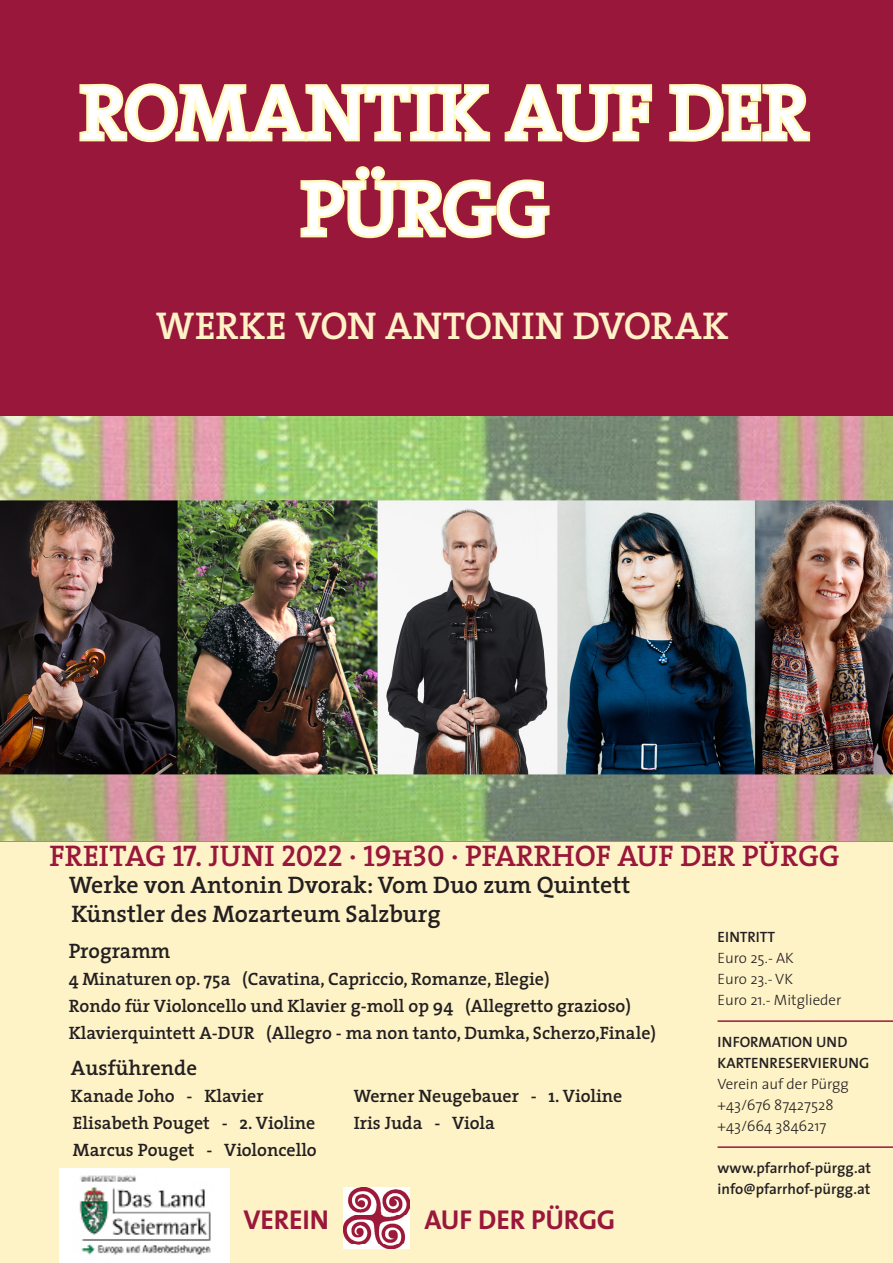
<style>
.page{position:relative;width:893px;height:1263px;background:#fff}
.page>*{position:absolute;margin:0;border:0;box-sizing:border-box;transform-origin:0 0}
.t1{font:78px "The Serif Semi Bold Caps";letter-spacing:-.005em;color:#fff}
.t2{font:600 39px "The Serif";letter-spacing:.005em;color:#fef2c7}
.t3{font:30px "The Serif Semi Bold Caps";letter-spacing:-.015em;color:#9a173c}
.t4{font:600 30px "The Serif";color:#9a173c}
.t5{font:27.45px "The Sans Bold Caps";letter-spacing:-.005em;color:#9a173c}
.t6{font:600 24px "The Serif";color:#231f20}
.t7{font:600 21px "The Serif";color:#231f20}
.t8{font:600 18px "The Serif";color:#231f20}
.t9{font:300 15px "The Sans";color:#231f20}
.t10{font:600 15px "The Sans";color:#231f20}
.s1{font-family:"The Serif";font-weight:600}
</style>
<div class="page">
<div style="left:0;top:0;width:893px;height:421px;background:#9a173c"></div>
<div style="left:0;top:842px;width:893px;height:421px;background:#fef2c7"></div>
<svg style="left:79px;top:83px;width:412px;height:60px"></svg>
<svg style="left:504px;top:84px;width:149px;height:59px"></svg>
<svg style="left:669px;top:83px;width:142px;height:59px"></svg>
<svg style="left:300px;top:166px;width:250px;height:73px"></svg>
<hr style="left:718px;top:1020px;width:175px;height:2px;background:#9a173c">
<hr style="left:718px;top:1146px;width:175px;height:2px;background:#9a173c">
<img style="left:343px;top:1188px;width:67px;height:61px">
<img style="left:59px;top:1168px;width:170px;height:95px">
<img style="left:0;top:416px;width:893px;height:425px">
<p class="t1" style="left:80px;top:48px;width:731px">ROMANTIK AUF DER</p>
<p class="t1" style="left:301px;top:144px;width:250px">PÜRGG</p>
<p class="t2" style="left:156px;top:293px;width:62px">Werke</p>
<p class="t2" style="left:295px;top:293px;width:221px">von Antonin</p>
<p class="t2" style="left:573px;top:293px;width:105px">Dvorak</p>
<p class="t3" style="left:49px;top:830px;width:18px">FREITAG</p>
<p class="t3" style="left:172px;top:830px;width:67px">17. JUNI</p>
<p class="t3" style="left:281px;top:830px;width:219px">2022 · 19H30 · <span class="s1">Pfarr</span></p>
<p class="t4" style="left:552px;top:830px;width:86px">hof auf</p>
<p class="t4" style="left:680px;top:830px;width:19px">der</p>
<p class="t4" style="left:742px;top:830px;width:85px">PürgG</p>
<p class="t6" style="left:69px;top:865px;width:563px">Werke von Antonin Dvorak: Vom Duo zum Quintett</p>
<p class="t6" style="left:72px;top:894px;width:371px">Künstler des Mozarteum Salzburg</p>
<p class="t7" style="left:69px;top:933px;width:103px">Programm</p>
<p class="t8" style="left:69px;top:964px;width:483px">4 Minaturen op. 75a (Cavatina, Capriccio, Romanze, Elegie)</p>
<p class="t8" style="left:69px;top:991px;width:564px">Rondo für Violoncello und Klavier g-moll op 94 (Allegretto grazioso)</p>
<p class="t8" style="left:69px;top:1018px;width:589px">Klavierquintett A-DUR (Allegro - ma non tanto, Dumka, Scherzo,Finale)</p>
<p class="t7" style="left:71px;top:1050px;width:128px">Ausführende</p>
<p class="t8" style="left:71px;top:1081px;width:194px">Kanade Joho - Klavier</p>
<p class="t8" style="left:354px;top:1081px;width:270px">Werner Neugebauer - 1. Violine</p>
<p class="t8" style="left:73px;top:1108px;width:244px">Elisabeth Pouget - 2. Violine</p>
<p class="t8" style="left:354px;top:1108px;width:143px">Iris Juda - Viola</p>
<p class="t8" style="left:73px;top:1135px;width:245px">Marcus Pouget - Violoncello</p>
<p class="t5" style="left:243px;top:1197px;width:87px">VEREIN</p>
<p class="t5" style="left:425px;top:1197px;width:192px">AUF DER PÜRGG</p>
<p class="t10" style="left:718px;top:924px;width:59px">EINTRITT</p>
<p class="t9" style="left:718px;top:946px;width:78px">Euro 25.- AK</p>
<p class="t9" style="left:718px;top:967px;width:77px">Euro 23.- VK</p>
<p class="t9" style="left:718px;top:988px;width:125px">Euro 21.- Mitglieder</p>
<p class="t10" style="left:718px;top:1029px;width:131px">I NFORMATION UND</p>
<p class="t10" style="left:718px;top:1050px;width:153px">KARTENRESERVIERUNG</p>
<p class="t9" style="left:718px;top:1072px;width:133px">Verein auf der Pürgg</p>
<p class="t9" style="left:718px;top:1093px;width:117px">+43/676 87427528</p>
<p class="t9" style="left:718px;top:1114px;width:110px">+43/664 3846217</p>
<p class="t10" style="left:718px;top:1155px;width:155px">WWW.PFARRHOF-PÜRGG.AT</p>
<p class="t10" style="left:718px;top:1176px;width:154px">INFO@PFARRHOF-PÜRGG.AT</p>
</div>
